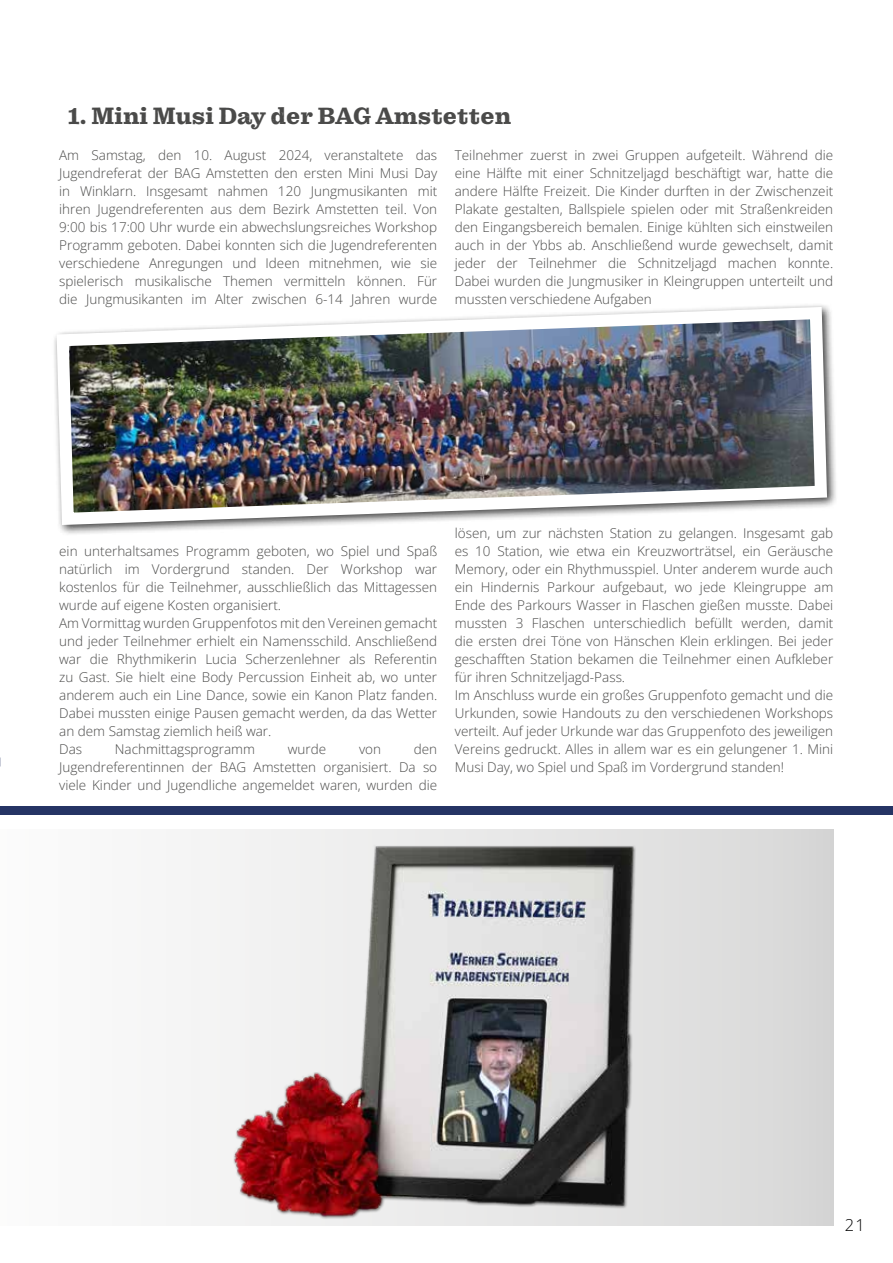
<style>
.page{position:relative;width:893px;height:1263px;background:#fff}
.page>*{position:absolute;margin:0;border:0;box-sizing:border-box;transform-origin:0 0}
.t1{font:24px "Kontiki Fine";color:#4a4a49}
.t2{font:300 16.5px "Open Sans";color:#000}
.t3{font:300 13.5px/18px "Open Sans";color:#4a4a49;text-align:justify}
</style>
<div class="page">
<div style="left:52px;top:302px;width:786px;height:234px;background:#000;opacity:.75"></div>
<img style="left:52px;top:302px;width:781px;height:229px">
<svg style="left:191px;top:829px;width:642px;height:396px"></svg>
<img style="left:223px;top:829px;width:453px;height:397px">
<div style="left:0;top:806px;width:893px;height:9px;background:#253464"></div>
<h1 class="t1" style="left:68px;top:102px;width:445px">1. Mini Musi Day der BAG Amstetten</h1>
<p class="t3" style="left:59px;top:146px;width:380px">Am Samstag, den 10. August 2024, veranstaltete das Jugendreferat der BAG Amstetten den ersten Mini Musi Day in Winklarn. Insgesamt nahmen 120 Jungmusikanten mit ihren Jugendreferenten aus dem Bezirk Amstetten teil. Von 9:00 bis 17:00 Uhr wurde ein abwechslungsreiches Workshop Programm geboten. Dabei konnten sich die Jugendreferenten verschiedene Anregungen und Ideen mitnehmen, wie sie spielerisch musikalische Themen vermitteln können. Für die Jungmusikanten im Alter zwischen 6-14 Jahren wurde</p>
<p class="t3" style="left:455px;top:146px;width:380px">Teilnehmer zuerst in zwei Gruppen aufgeteilt. Während die eine Hälfte mit einer Schnitzeljagd beschäftigt war, hatte die andere Hälfte Freizeit. Die Kinder durften in der Zwischenzeit Plakate gestalten, Ballspiele spielen oder mit Straßenkreiden den Eingangsbereich bemalen. Einige kühlten sich einstweilen auch in der Ybbs ab. Anschließend wurde gewechselt, damit jeder der Teilnehmer die Schnitzeljagd machen konnte.<br>Dabei wurden die Jungmusiker in Kleingruppen unterteilt und mussten verschiedene Aufgaben</p>
<p class="t3" style="left:59px;top:542px;width:380px;text-align:left">ein unterhaltsames Programm geboten, wo Spiel und Spaß natürlich im Vordergrund standen. Der Workshop war kostenlos für die Teilnehmer, ausschließlich das Mittagessen wurde auf eigene Kosten organisiert.<br>Am Vormittag wurden Gruppenfotos mit den Vereinen gemacht und jeder Teilnehmer erhielt ein Namensschild. Anschließend war die Rhythmikerin Lucia Scherzenlehner als Referentin zu Gast. Sie hielt eine Body Percussion Einheit ab, wo unter anderem auch ein Line Dance, sowie ein Kanon Platz fanden.<br>Dabei mussten einige Pausen gemacht werden, da das Wetter an dem Samstag ziemlich heiß war.<br>Das</p>
<p class="t3" style="left:59px;top:740px;width:380px;text-indent:355px">den Jugendreferentinnen der BAG Amstetten organisiert. Da so viele Kinder und Jugendliche angemeldet waren, wurden die</p>
<p class="t3" style="left:115px;top:740px;width:142px">Nachmittagsprogramm</p>
<p class="t3" style="left:288px;top:740px;width:40px">wurde</p>
<p class="t3" style="left:359px;top:740px;width:24px">von</p>
<p class="t3" style="left:455px;top:524px;width:380px;text-align:left">lösen, um zur nächsten Station zu gelangen. Insgesamt gab es 10 Station, wie etwa ein Kreuzworträtsel, ein Geräusche Memory, oder ein Rhythmusspiel. Unter anderem wurde auch ein Hindernis Parkour aufgebaut, wo jede Kleingruppe am Ende des Parkours Wasser in Flaschen gießen musste. Dabei mussten 3 Flaschen unterschiedlich befüllt werden, damit die ersten drei Töne von Hänschen Klein erklingen. Bei jeder geschafften Station bekamen die Teilnehmer einen Aufkleber für ihren Schnitzeljagd-Pass.<br>Im Anschluss wurde ein großes Gruppenfoto gemacht und die Urkunden, sowie Handouts zu den verschiedenen Workshops verteilt. Auf jeder Urkunde war das Gruppenfoto des jeweiligen Vereins gedruckt. Alles in allem war es ein gelungener 1. Mini Musi Day, wo Spiel und Spaß im Vordergrund standen!</p>
<p class="t2" style="left:845px;top:1214px;width:22px">21</p>
</div>
